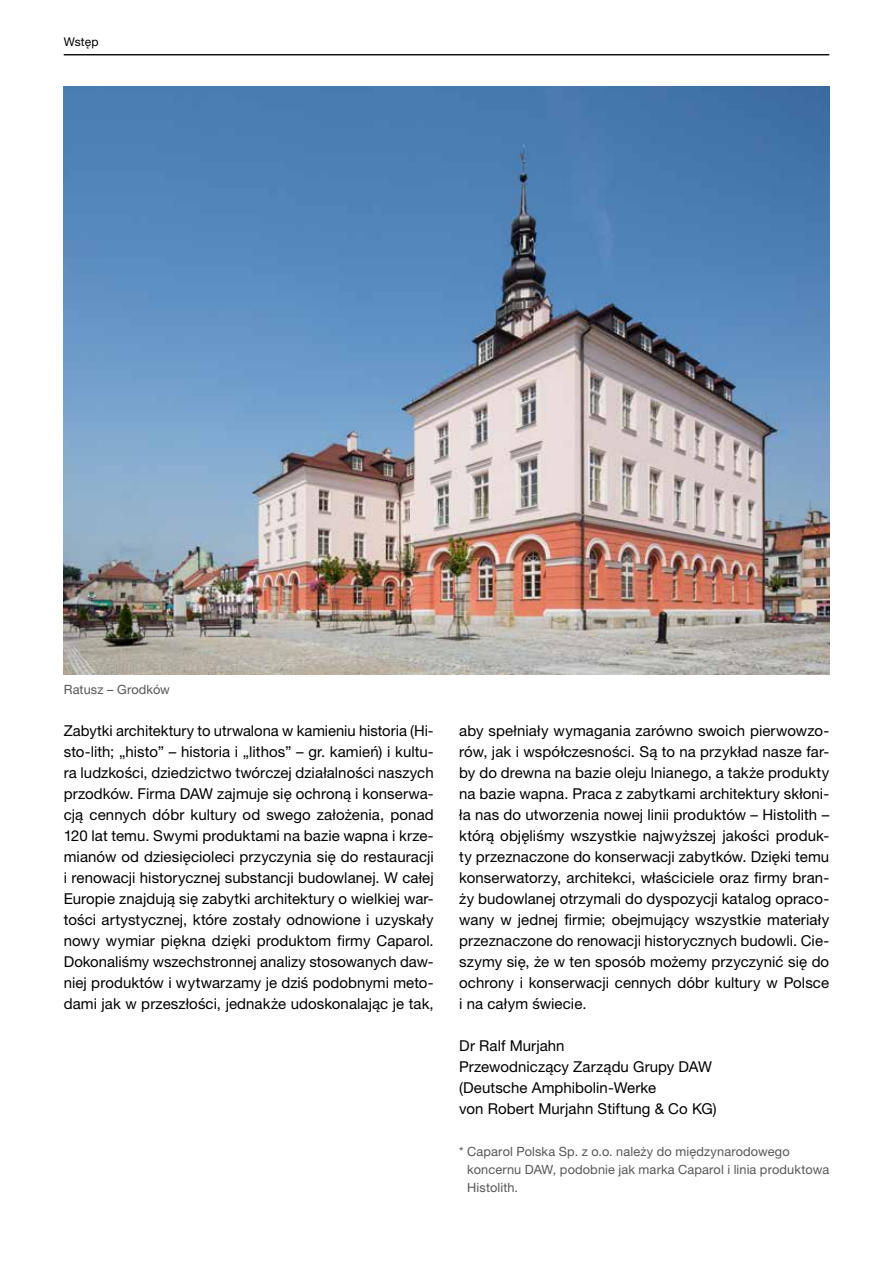
<style>
.page{position:relative;width:893px;height:1263px;background:#fff}
.page>*{position:absolute;margin:0;border:0;box-sizing:border-box;transform-origin:0 0}
.t1{font:15px/21px "Helvetica Neue LT Pro";letter-spacing:.005em;color:#000;text-align:justify}
.t2{font:12.75px/18px "Helvetica Neue LT Pro";letter-spacing:.01em;color:#575756}
.t3{font:12px "Helvetica Neue LT Pro";letter-spacing:.005em;color:#000}
</style>
<div class="page">
<img style="left:64px;top:86px;width:765px;height:588px">
<hr style="left:64px;top:54px;width:765px;height:1px;background:#000">
<p class="t3" style="left:64px;top:34px;width:36px">Wstęp</p>
<p class="t2" style="left:64px;top:680px;width:108px">Ratusz – Grodków</p>
<p class="t1" style="left:64px;top:720px;width:371px">Zabytki architektury to utrwalona w kamieniu historia (Hi&shy;sto-lith; „histo” – historia i „lithos” – gr. kamień) i kultu&shy;ra ludzkości, dziedzictwo twórczej działalności naszych przodków. Firma DAW zajmuje się ochroną i konserwa&shy;cją cennych dóbr kultury od swego założenia, ponad 120 lat temu. Swymi produktami na bazie wapna i krze&shy;mianów od dziesięcioleci przyczynia się do restauracji i renowacji historycznej substancji budowlanej. W całej Europie znajdują się zabytki architektury o wielkiej war&shy;tości artystycznej, które zostały odnowione i uzyskały nowy wymiar piękna dzięki produktom firmy Caparol.<br>Dokonaliśmy wszechstronnej analizy stosowanych daw&shy;niej produktów i wytwarzamy je dziś podobnymi meto&shy;dami jak w przeszłości, jednakże udoskonalając je tak,</p>
<p class="t1" style="left:459px;top:720px;width:371px">aby spełniały wymagania zarówno swoich pierwowzo&shy;rów, jak i współczesności. Są to na przykład nasze far&shy;by do drewna na bazie oleju lnianego, a także produkty na bazie wapna. Praca z zabytkami architektury skłoni&shy;ła nas do utworzenia nowej linii produktów – Histolith – którą objęliśmy wszystkie najwyższej jakości produk&shy;ty przeznaczone do konserwacji zabytków. Dzięki temu konserwatorzy, architekci, właściciele oraz firmy bran&shy;ży budowlanej otrzymali do dyspozycji katalog opraco&shy;wany w jednej firmie; obejmujący wszystkie materiały przeznaczone do renowacji historycznych budowli. Cie&shy;szymy się, że w ten sposób możemy przyczynić się do ochrony i konserwacji cennych dóbr kultury w Polsce i na całym świecie.</p>
<p class="t1" style="left:459px;top:1035px;width:259px;text-align:left">Dr Ralf Murjahn<br>Przewodniczący Zarządu Grupy DAW (Deutsche Amphibolin-Werke<br>von Robert Murjahn Stiftung &amp; Co KG)</p>
<p class="t2" style="left:467px;top:1142px;width:363px;text-indent:-8px">* Caparol Polska Sp. z o.o. należy do międzynarodowego koncernu DAW, podobnie jak marka Caparol i linia produktowa<br>Histolith.</p>
</div>
